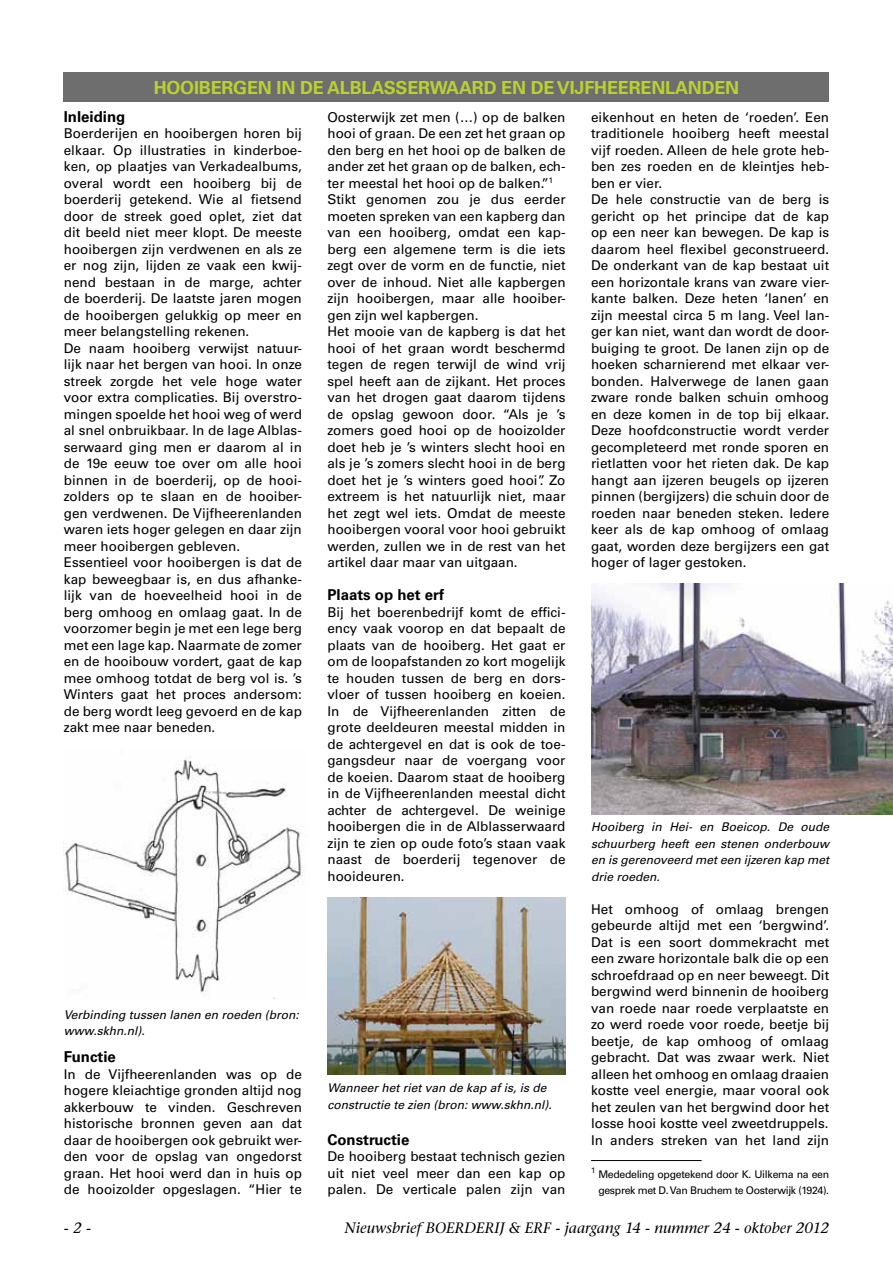
<style>
.page{position:relative;width:893px;height:1263px;background:#fff}
.page>*{position:absolute;margin:0;border:0;box-sizing:border-box;transform-origin:0 0}
.t1{font:700 18px "Univers LT Std";letter-spacing:-.01em;color:#bbd031}
.t2{font:italic 500 15px "Stone Serif Std";color:#000}
.t3{font:700 15px "Univers LT Std";color:#000}
.t4{font:13.5px/16.5px "Univers LT Std";color:#000;text-align:justify}
.t5{font:italic 12px/16.5px "Univers LT Std";color:#000}
.t6{font:10.5px/16.5px "Univers LT Std";letter-spacing:-.03em;color:#000;text-align:right}
</style>
<div class="page">
<div style="left:64px;top:72px;width:765px;height:30px;background:#6e6e6e"></div>
<img style="left:65px;top:757px;width:238px;height:242px">
<img style="left:327px;top:897px;width:239px;height:178px">
<img style="left:591px;top:584px;width:302px;height:231px">
<hr style="left:591px;top:1160px;width:111px;height:1px;background:#000">
<h1 class="t1" style="left:154px;top:77px;width:587px">HOOIBERGEN IN DE ALBLASSERWAARD EN DE VIJFHEERENLANDEN</h1>
<p class="t3" style="left:64px;top:108px;width:63px">Inleiding</p>
<p class="t4" style="left:64px;top:125px;width:240px;text-align:left">Boerderijen en hooibergen horen bij elkaar. Op illustraties in kinderboe&shy;ken, op plaatjes van Verkadealbums, overal wordt een hooiberg bij de boerderij getekend. Wie al fietsend door de streek goed oplet, ziet dat dit beeld niet meer klopt. De meeste hooibergen zijn verdwenen en als ze er nog zijn, lijden ze vaak een kwij&shy;nend bestaan in de marge, achter de boerderij. De laatste jaren mogen de hooibergen gelukkig op meer en meer belangstelling rekenen.<br>De naam hooiberg verwijst natuur&shy;lijk naar het bergen van hooi. In onze streek zorgde het vele hoge water voor extra complicaties. Bij overstro&shy;mingen spoelde het hooi weg of werd al snel onbruikbaar. In de lage Alblas&shy;serwaard ging men er daarom al in de 19e eeuw toe over om alle hooi binnen in de boerderij, op de hooi&shy;zolders op te slaan en de hooiber&shy;gen verdwenen. De Vijfheerenlanden waren iets hoger gelegen en daar zijn meer hooibergen gebleven.<br>Essentieel voor hooibergen is dat de kap beweegbaar is, en dus afhanke&shy;lijk van de hoeveelheid hooi in de berg omhoog en omlaag gaat. In de voorzomer begin je met een lege berg met een lage kap. Naarmate de zomer en de hooibouw vordert, gaat de kap mee omhoog totdat de berg vol is. ’s Winters gaat het proces andersom: de berg wordt leeg gevoerd en de kap zakt mee naar beneden.</p>
<p class="t5" style="left:64px;top:1006px;width:237px">Verbinding tussen lanen en roeden (bron: www.skhn.nl).</p>
<p class="t3" style="left:64px;top:1048px;width:54px">Functie</p>
<p class="t4" style="left:64px;top:1066px;width:240px">In de Vijfheerenlanden was op de hogere kleiachtige gronden altijd nog akkerbouw te vinden. Geschreven historische bronnen geven aan dat daar de hooibergen ook gebruikt wer&shy;den voor de opslag van ongedorst graan. Het hooi werd dan in huis op de hooizolder opgeslagen. “Hier te</p>
<p class="t4" style="left:327px;top:109px;width:240px;text-align:left">Oosterwijk zet men (…) op de balken hooi of graan. De een zet het graan op den berg en het hooi op de balken de ander zet het graan op de balken, ech&shy;ter meestal het hooi op de balken.”<sup>1<br></sup>Stikt genomen zou je dus eerder moeten spreken van een kapberg dan van een hooiberg, omdat een kap&shy;berg een algemene term is die iets zegt over de vorm en de functie, niet over de inhoud. Niet alle kapbergen zijn hooibergen, maar alle hooiber&shy;gen zijn wel kapbergen.<br>Het mooie van de kapberg is dat het hooi of het graan wordt beschermd tegen de regen terwijl de wind vrij spel heeft aan de zijkant. Het proces van het drogen gaat daarom tijdens de opslag gewoon door. “Als je ’s zomers goed hooi op de hooizolder doet heb je ’s winters slecht hooi en als je ’s zomers slecht hooi in de berg doet het je ’s winters goed hooi”. Zo extreem is het natuurlijk niet, maar het zegt wel iets. Omdat de meeste hooibergen vooral voor hooi gebruikt werden, zullen we in de rest van het artikel daar maar van uitgaan.</p>
<p class="t3" style="left:327px;top:586px;width:118px">Plaats op het erf</p>
<p class="t4" style="left:327px;top:604px;width:240px">Bij het boerenbedrijf komt de effici&shy;ency vaak voorop en dat bepaalt de plaats van de hooiberg. Het gaat er om de loopafstanden zo kort mogelijk te houden tussen de berg en dors&shy;vloer of tussen hooiberg en koeien.<br>In de Vijfheerenlanden zitten de grote deeldeuren meestal midden in de achtergevel en dat is ook de toe&shy;gangsdeur naar de voergang voor de koeien. Daarom staat de hooiberg in de Vijfheerenlanden meestal dicht achter de achtergevel. De weinige hooibergen die in de Alblasserwaard zijn te zien op oude foto’s staan vaak naast de boerderij tegenover de hooideuren.</p>
<p class="t5" style="left:327px;top:1080px;width:226px">Wanneer het riet van de kap af is, is de constructie te zien (bron: www.skhn.nl).</p>
<p class="t3" style="left:327px;top:1131px;width:83px">Constructie</p>
<p class="t4" style="left:327px;top:1148px;width:240px">De hooiberg bestaat technisch gezien uit niet veel meer dan een kap op palen. De verticale palen zijn van</p>
<p class="t4" style="left:591px;top:109px;width:240px;text-align:left">eikenhout en heten de ‘roeden’. Een traditionele hooiberg heeft meestal vijf roeden. Alleen de hele grote heb&shy;ben zes roeden en de kleintjes heb&shy;ben er vier.<br>De hele constructie van de berg is gericht op het principe dat de kap op een neer kan bewegen. De kap is daarom heel flexibel geconstrueerd.<br>De onderkant van de kap bestaat uit een horizontale krans van zware vier&shy;kante balken. Deze heten ‘lanen’ en zijn meestal circa 5 m lang. Veel lan&shy;ger kan niet, want dan wordt de door&shy;buiging te groot. De lanen zijn op de hoeken scharnierend met elkaar ver&shy;bonden. Halverwege de lanen gaan zware ronde balken schuin omhoog en deze komen in de top bij elkaar.<br>Deze hoofdconstructie wordt verder gecompleteerd met ronde sporen en rietlatten voor het rieten dak. De kap hangt aan ijzeren beugels op ijzeren pinnen (bergijzers) die schuin door de roeden naar beneden steken. Iedere keer als de kap omhoog of omlaag gaat, worden deze bergijzers een gat hoger of lager gestoken.</p>
<p class="t5" style="left:591px;top:819px;width:240px;text-align:justify">Hooiberg in Hei- en Boeicop. De oude schuurberg heeft een stenen onderbouw en is gerenoveerd met een ijzeren kap met drie roeden.</p>
<p class="t4" style="left:591px;top:901px;width:240px">Het omhoog of omlaag brengen gebeurde altijd met een ‘bergwind’.<br>Dat is een soort dommekracht met een zware horizontale balk die op een schroefdraad op en neer beweegt. Dit bergwind werd binnenin de hooiberg van roede naar roede verplaatste en zo werd roede voor roede, beetje bij beetje, de kap omhoog of omlaag gebracht. Dat was zwaar werk. Niet alleen het omhoog en omlaag draaien kostte veel energie, maar vooral ook het zeulen van het bergwind door het losse hooi kostte veel zweetdruppels.<br>In anders streken van het land zijn</p>
<p class="t6" style="left:591px;top:1166px;width:240px"><sup>1</sup> Mededeling opgetekend door K. Uilkema na een gesprek met D. Van Bruchem te Oosterwijk (1924).</p>
<p class="t2" style="left:64px;top:1219px;width:29px">- 2 -</p>
<p class="t2" style="left:345px;top:1219px;width:486px">Nieuwsbrief BOERDERIJ &amp; ERF - jaargang 14 - nummer 24 - oktober 2012</p>
</div>
